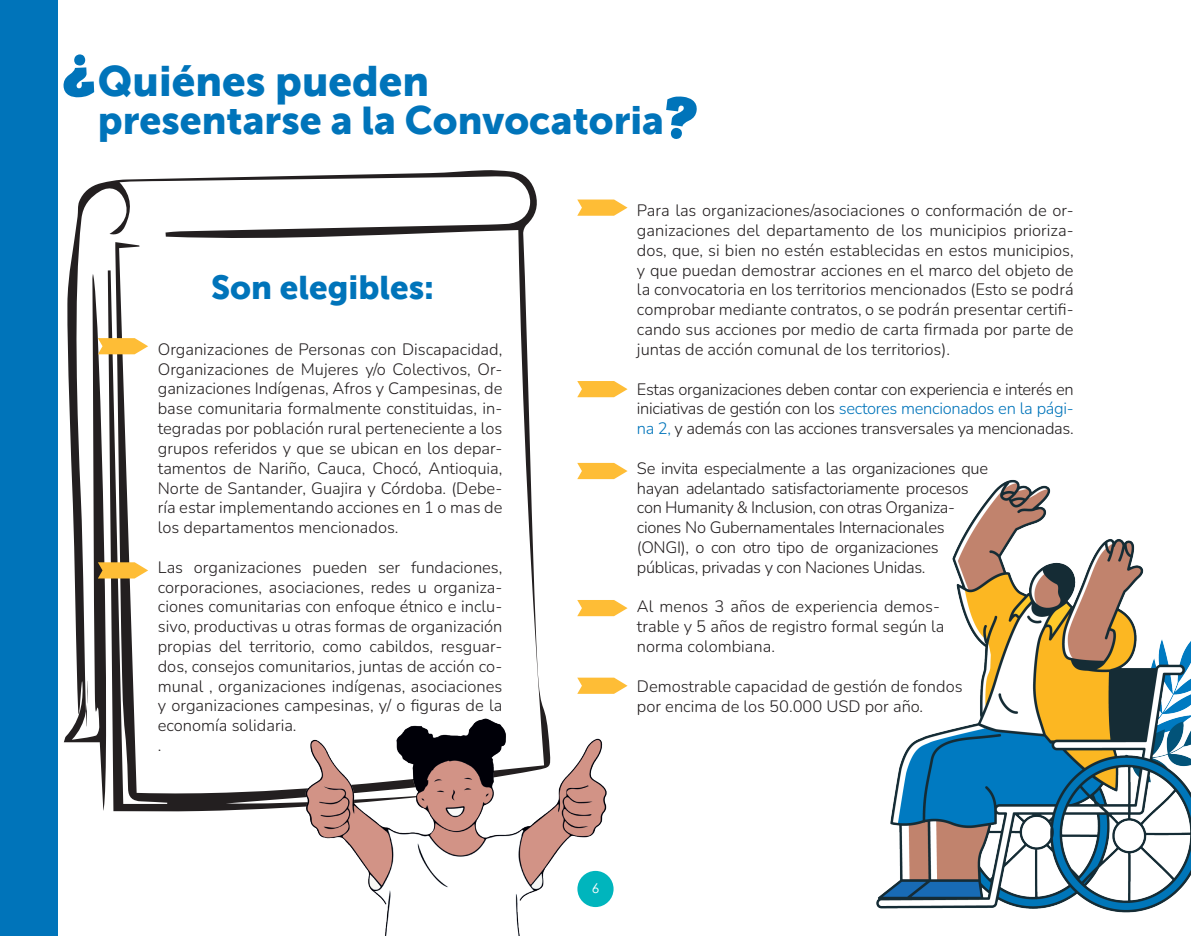
<style>
.page{position:relative;width:1191px;height:936px;background:#fff}
.page>*{position:absolute;margin:0;border:0;box-sizing:border-box;transform-origin:0 0}
.t1{font:42px "Museo Sans W01 900";color:#0074ba}
.t2{font:39px "Museo Sans W01 900";color:#0074ba}
.t3{font:33px "Museo Sans W01 900";color:#0074ba}
.t4{font:300 16.5px/19.8px "Nunito";color:#231f20;text-align:justify}
.t5{font:300 16.5px/19.8px "Nunito";letter-spacing:-.02em;color:#231f20}
.t6{font:13.5px "Century Gothic";color:#fff}
.s1{color:#0074ba}
</style>
<div class="page">
<div style="left:577px;top:870px;width:36px;height:37px;background:#00b5bd;border-radius:50%"></div>
<div style="left:0;top:0;width:58px;height:935px;background:#0074ba"></div>
<svg style="left:64px;top:170px;width:477px;height:641px"></svg>
<img style="left:876px;top:479px;width:314px;height:434px">
<svg style="left:98px;top:338px;width:50px;height:16px"></svg>
<svg style="left:577px;top:199px;width:50px;height:17px"></svg>
<svg style="left:577px;top:381px;width:50px;height:16px"></svg>
<svg style="left:577px;top:463px;width:50px;height:16px"></svg>
<svg style="left:577px;top:600px;width:50px;height:16px"></svg>
<svg style="left:577px;top:677px;width:50px;height:16px"></svg>
<svg style="left:98px;top:562px;width:50px;height:16px"></svg>
<img style="left:302px;top:698px;width:310px;height:237px">
<hr style="left:1190px;top:0;width:1px;height:935px;background:#00b5bd">
<h1 class="t1" style="left:98px;top:57px;width:333px">Quiénes pueden</h1>
<h2 class="t2" style="left:98px;top:98px;width:567px">presentarse a la Convocatoria</h2>
<h3 class="t3" style="left:211px;top:269px;width:224px">Son elegibles:</h3>
<p class="t4" style="left:158px;top:338px;width:346px">Organizaciones de Personas con Discapacidad, Organizaciones de Mujeres y/o Colectivos, Or&shy;ganizaciones Indígenas, Afros y Campesinas, de base comunitaria formalmente constituidas, in&shy;tegradas por población rural perteneciente a los grupos referidos y que se ubican en los depar&shy;tamentos de Nariño, Cauca, Chocó, Antioquia, Norte de Santander, Guajira y Córdoba. (Debe&shy;ría estar implementando acciones en 1 o mas de los departamentos mencionados.</p>
<p class="t4" style="left:158px;top:556px;width:346px;text-align:left">Las organizaciones pueden ser fundaciones, corporaciones, asociaciones, redes u organiza&shy;ciones comunitarias con enfoque étnico e inclu&shy;sivo, productivas u otras formas de organización propias del territorio, como cabildos, resguar&shy;dos, consejos comunitarios, juntas de acción co&shy;munal , organizaciones indígenas, asociaciones y organizaciones campesinas, y/ o figuras de la economía solidaria.<br>.</p>
<p class="t4" style="left:637px;top:200px;width:438px">Para las organizaciones/asociaciones o conformación de or&shy;ganizaciones del departamento de los municipios prioriza&shy;dos, que, si bien no estén establecidas en estos municipios, y que puedan demostrar acciones en el marco del objeto de la convocatoria en los territorios mencionados (Esto se podrá comprobar mediante contratos, o se podrán presentar certifi&shy;cando sus acciones por medio de carta firmada por parte de juntas de acción comunal de los territorios).</p>
<p class="t4" style="left:637px;top:378px;width:438px">Estas organizaciones deben contar con experiencia e interés en iniciativas de gestión con los <span class="s1">sectores mencionados en la pági&shy;na 2,</span> y además con las acciones transversales ya mencionadas.</p>
<p class="t5" style="left:637px;top:457px;width:353px">Se invita especialmente a las organizaciones que hayan adelantado satisfactoriamente procesos con Humanity &amp; Inclusion, con otras Organiza&shy;ciones No Gubernamentales Internacionales (ONGI), o con otro tipo de organizaciones públicas, privadas y con Naciones Unidas.</p>
<p class="t4" style="left:637px;top:596px;width:309px;text-align:left">Al menos 3 años de experiencia demos&shy;trable y 5 años de registro formal según la norma colombiana.</p>
<p class="t4" style="left:637px;top:675px;width:327px">Demostrable capacidad de gestión de fondos por encima de los 50.000 USD por año.</p>
<p class="t6" style="left:592px;top:878px;width:9px">6</p>
</div>
